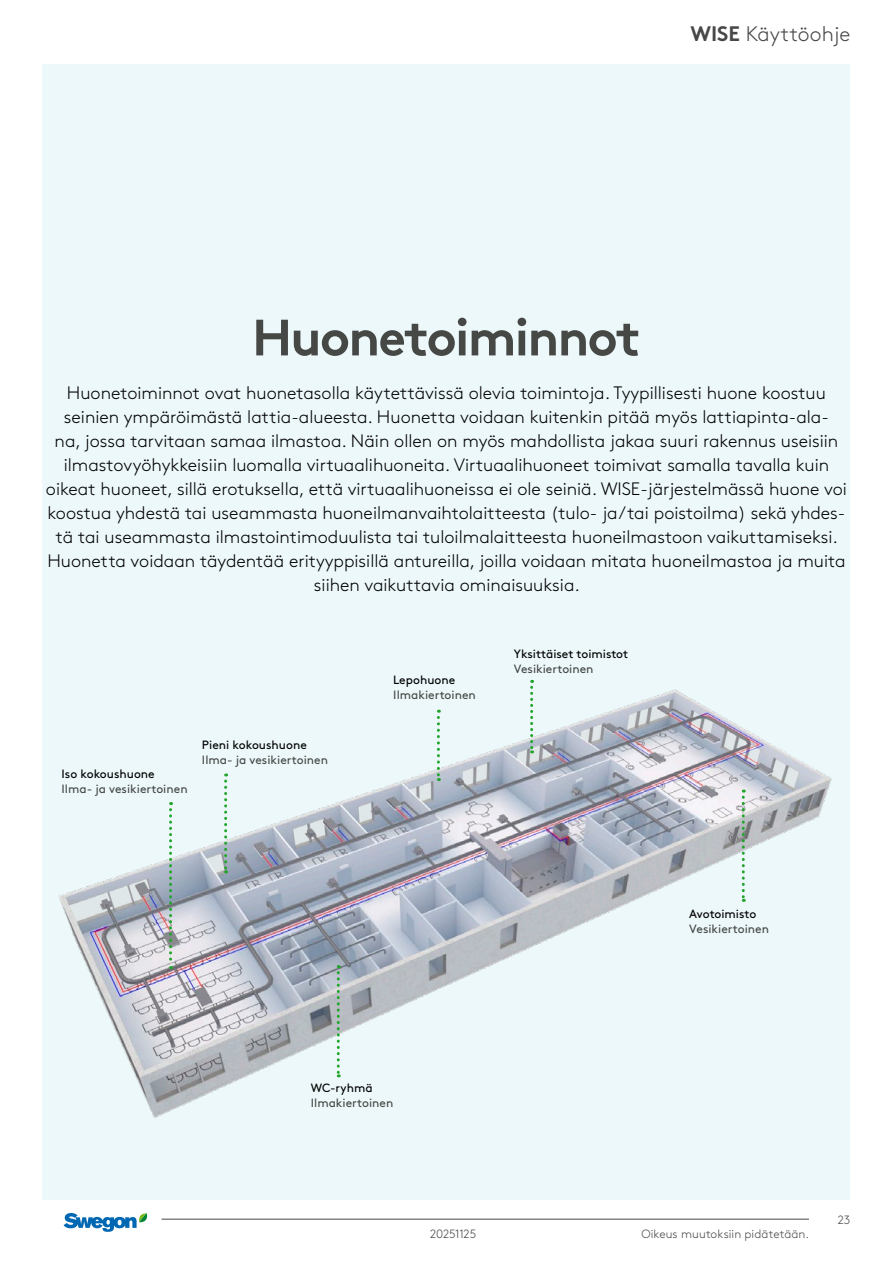
<style>
.page{position:relative;width:893px;height:1263px;background:#fff}
.page>*{position:absolute;margin:0;border:0;box-sizing:border-box;transform-origin:0 0}
.t1{font:700 51px "Swegon Brown";letter-spacing:-.03em;color:#464846}
.t2{font:300 21px "Swegon Brown";color:#464846}
.t3{font:300 18px/24px "Swegon Brown";color:#000;text-align:center}
.t4{font:12px "Swegon Brown";color:#464846}
.t5{font:12px "Swegon Brown";color:#000}
.t6{font:300 12px "Swegon Brown";letter-spacing:.005em;color:#464846}
.t7{font:300 12px "Swegon Brown";letter-spacing:-.02em;color:#464846}
.s1{font-weight:700}
</style>
<div class="page">
<hr style="left:162px;top:1219px;width:647px;height:1px;background:#464846">
<svg style="left:64px;top:1213px;width:84px;height:19px"></svg>
<div style="left:43px;top:64px;width:807px;height:1135px;background:#edf8fa"></div>
<img style="left:59px;top:687px;width:773px;height:432px">
<svg style="left:224px;top:773px;width:3px;height:100px"></svg>
<svg style="left:169px;top:802px;width:3px;height:167px"></svg>
<svg style="left:742px;top:789px;width:3px;height:113px"></svg>
<svg style="left:337px;top:965px;width:3px;height:112px"></svg>
<svg style="left:437px;top:710px;width:3px;height:71px"></svg>
<svg style="left:530px;top:680px;width:3px;height:73px"></svg>
<p class="t2" style="left:690px;top:18px;width:162px"><span class="s1">WISE</span> Käyttöohje</p>
<h1 class="t1" style="left:252px;top:296px;width:390px">Huonetoiminnot</h1>
<p class="t3" style="left:46px;top:380px;width:803px">Huonetoiminnot ovat huonetasolla käytettävissä olevia toimintoja. Tyypillisesti huone koostuu seinien ympäröimästä lattia-alueesta. Huonetta voidaan kuitenkin pitää myös lattiapinta-ala-<br>na, jossa tarvitaan samaa ilmastoa. Näin ollen on myös mahdollista jakaa suuri rakennus useisiin ilmastovyöhykkeisiin luomalla virtuaalihuoneita. Virtuaalihuoneet toimivat samalla tavalla kuin oikeat huoneet, sillä erotuksella, että virtuaalihuoneissa ei ole seiniä. WISE-järjestelmässä huone voi koostua yhdestä tai useammasta huoneilmanvaihtolaitteesta (tulo- ja/tai poistoilma) sekä yhdes&shy;tä tai useammasta ilmastointimoduulista tai tuloilmalaitteesta huoneilmastoon vaikuttamiseksi.<br>Huonetta voidaan täydentää erityyppisillä antureilla, joilla voidaan mitata huoneilmastoa ja muita siihen vaikuttavia ominaisuuksia.</p>
<p class="t5" style="left:62px;top:764px;width:95px">Iso kokoushuone</p>
<p class="t4" style="left:62px;top:779px;width:128px">Ilma- ja vesikiertoinen</p>
<p class="t5" style="left:202px;top:736px;width:106px">Pieni kokoushuone</p>
<p class="t4" style="left:202px;top:751px;width:128px">Ilma- ja vesikiertoinen</p>
<p class="t5" style="left:393px;top:671px;width:64px">Lepohuone</p>
<p class="t4" style="left:393px;top:686px;width:84px">Ilmakiertoinen</p>
<p class="t5" style="left:514px;top:645px;width:116px">Yksittäiset toimistot</p>
<p class="t4" style="left:514px;top:660px;width:81px">Vesikiertoinen</p>
<p class="t5" style="left:689px;top:905px;width:69px">Avotoimisto</p>
<p class="t4" style="left:689px;top:920px;width:81px">Vesikiertoinen</p>
<p class="t5" style="left:311px;top:1079px;width:63px">WC-ryhmä</p>
<p class="t4" style="left:311px;top:1094px;width:84px">Ilmakiertoinen</p>
<p class="t7" style="left:430px;top:1225px;width:48px">20251125</p>
<p class="t6" style="left:641px;top:1225px;width:169px">Oikeus muutoksiin pidätetään.</p>
<p class="t6" style="left:838px;top:1211px;width:14px">23</p>
</div>
